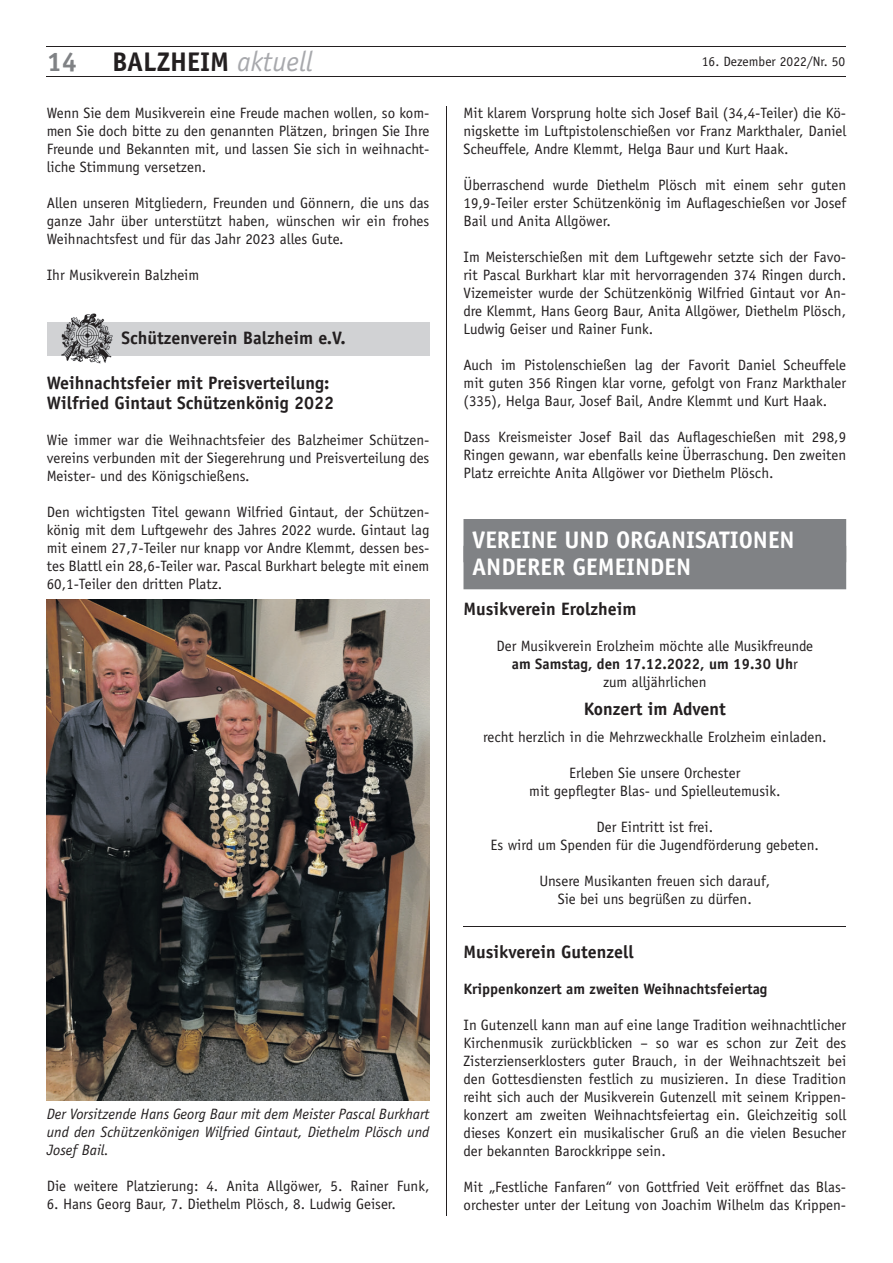
<style>
.page{position:relative;width:893px;height:1263px;background:#fff}
.page>*{position:absolute;margin:0;border:0;box-sizing:border-box;transform-origin:0 0}
.t1{font:700 27px "Officina Sans";color:#231f20}
.t2{font:700 27px "Officina Sans";color:#808285}
.t3{font:700 24px/27px "Officina Sans";color:#fff}
.t4{font:700 18px/19.5px "Officina Sans";color:#231f20}
.t5{font:15px/18px "Officina Sans";color:#231f20;text-align:justify}
.t6{font:italic 15px/18px "Officina Sans";color:#231f20;text-align:justify}
.t7{font:700 15px "Officina Sans";color:#231f20}
.t8{font:13.5px "Officina Sans";color:#231f20}
.s1{font-weight:400;font-style:italic;font-size:28.35px;color:#a8a9ad}
.s2{font-weight:700}
</style>
<div class="page">
<hr style="left:47px;top:76px;width:799px;height:1px;background:#231f20">
<hr style="left:47px;top:47px;width:799px;height:1px;background:#231f20">
<hr style="left:446px;top:106px;width:1px;height:1110px;background:#231f20">
<hr style="left:463px;top:926px;width:383px;height:1px;background:#231f20">
<div style="left:463px;top:520px;width:383px;height:42px;background:#808285"></div>
<div style="left:463px;top:546px;width:383px;height:43px;background:#808285"></div>
<div style="left:47px;top:322px;width:382px;height:33px;background:#d1d2d4"></div>
<img style="left:61px;top:313px;width:52px;height:50px">
<img style="left:61px;top:322px;width:52px;height:33px">
<img style="left:47px;top:600px;width:382px;height:501px">
<h1 class="t2" style="left:47px;top:45px;width:32px">14</h1>
<h1 class="t1" style="left:112px;top:45px;width:202px">BALZHEIM <span class="s1">aktuell</span></h1>
<p class="t8" style="left:702px;top:53px;width:145px">16. Dezember 2022/Nr. 50</p>
<p class="t5" style="left:463px;top:104px;width:384px">Mit klarem Vorsprung holte sich Josef Bail (34,4-Teiler) die Kö&shy;nigskette im Luftpistolenschießen vor Franz Markthaler, Daniel Scheuffele, Andre Klemmt, Helga Baur und Kurt Haak.</p>
<p class="t5" style="left:463px;top:176px;width:384px">Überraschend wurde Diethelm Plösch mit einem sehr guten 19,9-Teiler erster Schützenkönig im Auflageschießen vor Josef Bail und Anita Allgöwer.</p>
<p class="t5" style="left:463px;top:248px;width:384px">Im Meisterschießen mit dem Luftgewehr setzte sich der Favo&shy;rit Pascal Burkhart klar mit hervorragenden 374 Ringen durch.<br>Vizemeister wurde der Schützenkönig Wilfried Gintaut vor An&shy;dre Klemmt, Hans Georg Baur, Anita Allgöwer, Diethelm Plösch, Ludwig Geiser und Rainer Funk.</p>
<p class="t5" style="left:463px;top:356px;width:384px">Auch im Pistolenschießen lag der Favorit Daniel Scheuffele mit guten 356 Ringen klar vorne, gefolgt von Franz Markthaler (335), Helga Baur, Josef Bail, Andre Klemmt und Kurt Haak.</p>
<p class="t5" style="left:463px;top:428px;width:384px">Dass Kreismeister Josef Bail das Auflageschießen mit 298,9<br>Ringen gewann, war ebenfalls keine Überraschung. Den zweiten Platz erreichte Anita Allgöwer vor Diethelm Plösch.</p>
<p class="t5" style="left:47px;top:103px;width:384px">Wenn Sie dem Musikverein eine Freude machen wollen, so kom&shy;men Sie doch bitte zu den genannten Plätzen, bringen Sie Ihre Freunde und Bekannten mit, und lassen Sie sich in weihnacht&shy;liche Stimmung versetzen.</p>
<p class="t5" style="left:47px;top:193px;width:384px">Allen unseren Mitgliedern, Freunden und Gönnern, die uns das ganze Jahr über unterstützt haben, wünschen wir ein frohes Weihnachtsfest und für das Jahr 2023 alles Gute.</p>
<p class="t5" style="left:47px;top:265px;width:154px">Ihr Musikverein Balzheim</p>
<p class="t4" style="left:122px;top:328px;width:226px">Schützenverein Balzheim e.V.</p>
<p class="t4" style="left:47px;top:373px;width:289px">Weihnachtsfeier mit Preisverteilung:<br>Wilfried Gintaut Schützenkönig 2022</p>
<p class="t5" style="left:47px;top:431px;width:384px">Wie immer war die Weihnachtsfeier des Balzheimer Schützen&shy;vereins verbunden mit der Siegerehrung und Preisverteilung des Meister- und des Königschießens.</p>
<p class="t5" style="left:47px;top:503px;width:384px">Den wichtigsten Titel gewann Wilfried Gintaut, der Schützen&shy;könig mit dem Luftgewehr des Jahres 2022 wurde. Gintaut lag mit einem 27,7-Teiler nur knapp vor Andre Klemmt, dessen bes&shy;tes Blattl ein 28,6-Teiler war. Pascal Burkhart belegte mit einem 60,1-Teiler den dritten Platz.</p>
<h2 class="t3" style="left:472px;top:526px;width:324px">VEREINE UND ORGANISATIONEN<br>ANDERER GEMEINDEN</h2>
<p class="t4" style="left:463px;top:599px;width:175px">Musikverein Erolzheim</p>
<p class="t5" style="left:496px;top:637px;width:318px;text-align:center">Der Musikverein Erolzheim möchte alle Musikfreunde <span class="s2">am Samstag, den 17.12.2022, um 19.30 Uh</span>r<br>zum alljährlichen</p>
<p class="t4" style="left:584px;top:699px;width:144px">Konzert im Advent</p>
<p class="t5" style="left:483px;top:727px;width:345px">recht herzlich in die Mehrzweckhalle Erolzheim einladen.</p>
<p class="t5" style="left:529px;top:763px;width:253px;text-align:center">Erleben Sie unsere Orchester<br>mit gepflegter Blas- und Spielleutemusik.</p>
<p class="t5" style="left:491px;top:817px;width:330px;text-align:center">Der Eintritt ist frei.<br>Es wird um Spenden für die Jugendförderung gebeten.</p>
<p class="t5" style="left:539px;top:871px;width:232px;text-align:center">Unsere Musikanten freuen sich darauf,<br>Sie bei uns begrüßen zu dürfen.</p>
<p class="t4" style="left:463px;top:942px;width:172px">Musikverein Gutenzell</p>
<p class="t7" style="left:463px;top:980px;width:305px">Krippenkonzert am zweiten Weihnachtsfeiertag</p>
<p class="t5" style="left:463px;top:1016px;width:384px">In Gutenzell kann man auf eine lange Tradition weihnachtlicher Kirchenmusik zurückblicken – so war es schon zur Zeit des Zisterzienserklosters guter Brauch, in der Weihnachtszeit bei den Gottesdiensten festlich zu musizieren. In diese Tradition reiht sich auch der Musikverein Gutenzell mit seinem Krippen&shy;konzert am zweiten Weihnachtsfeiertag ein. Gleichzeitig soll dieses Konzert ein musikalischer Gruß an die vielen Besucher der bekannten Barockkrippe sein.</p>
<p class="t5" style="left:463px;top:1178px;width:384px">Mit „Festliche Fanfaren“ von Gottfried Veit eröffnet das Blas&shy;orchester unter der Leitung von Joachim Wilhelm das Krippen-</p>
<p class="t6" style="left:47px;top:1105px;width:384px">Der Vorsitzende Hans Georg Baur mit dem Meister Pascal Burkhart und den Schützenkönigen Wilfried Gintaut, Diethelm Plösch und Josef Bail.</p>
<p class="t5" style="left:47px;top:1177px;width:384px">Die weitere Platzierung: 4. Anita Allgöwer, 5. Rainer Funk,</p>
<p class="t5" style="left:47px;top:1195px;width:351px">6. Hans Georg Baur, 7. Diethelm Plösch, 8. Ludwig Geiser.</p>
</div>
